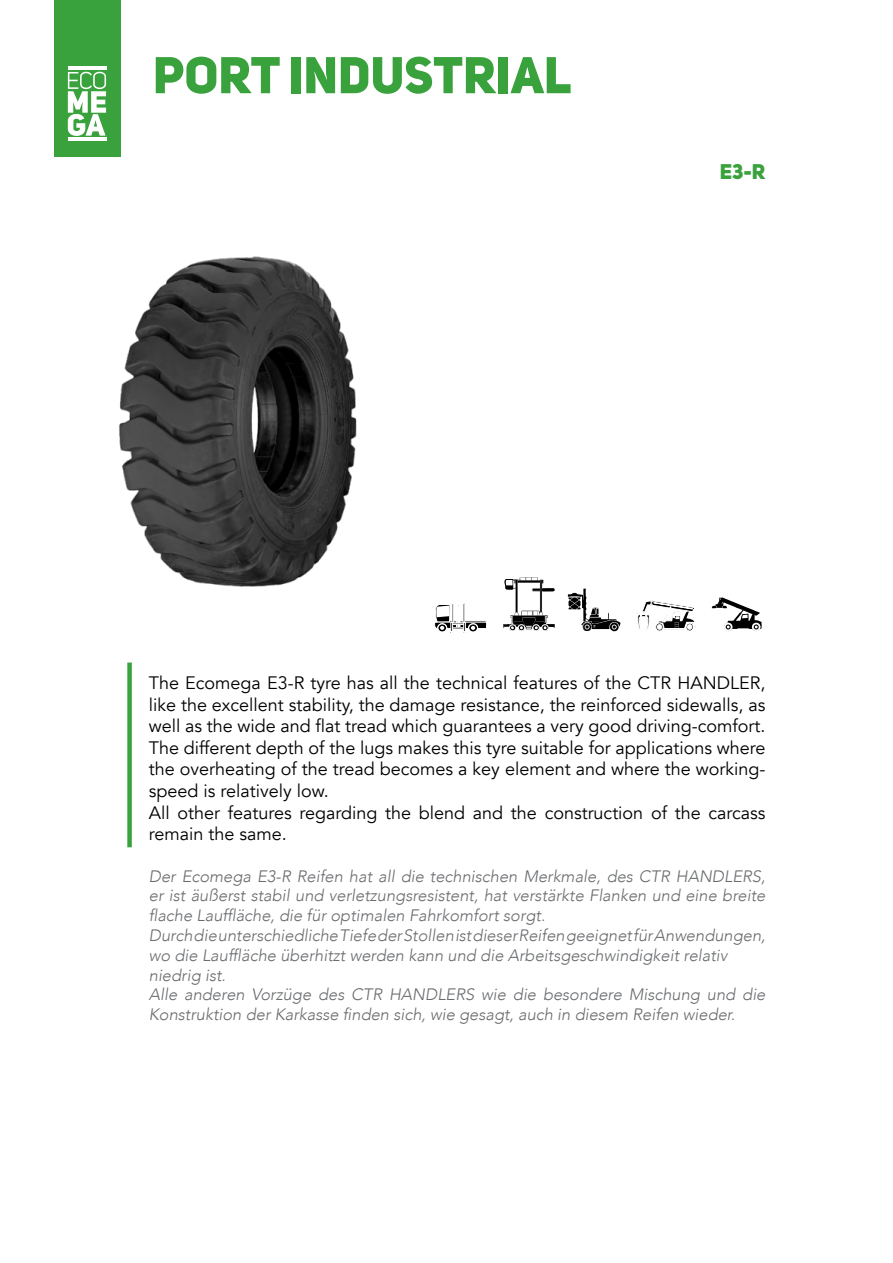
<style>
.page{position:relative;width:893px;height:1263px;background:#fff}
.page>*{position:absolute;margin:0;border:0;box-sizing:border-box;transform-origin:0 0}
.t1{font:800 51px "Uni Sans";color:#39a23d}
.t2{font:800 21px "Uni Sans";color:#39a23d}
.t3{font:18px/21.6px "Avenir";color:#000}
.t4{font:italic 300 16.5px/19.8px "Avenir";color:#696b6e}
</style>
<div class="page">
<div style="left:54px;top:0;width:67px;height:156px;background:#39a23d"></div>
<hr style="left:68px;top:137px;width:38px;height:3px;background:#fff">
<hr style="left:68px;top:67px;width:38px;height:3px;background:#fff">
<svg style="left:68px;top:72px;width:38px;height:64px"></svg>
<div style="left:127px;top:662px;width:5px;height:185px;background:#39a23d"></div>
<img style="left:119px;top:256px;width:238px;height:331px">
<svg style="left:637px;top:600px;width:59px;height:31px"></svg>
<svg style="left:712px;top:597px;width:50px;height:34px"></svg>
<svg style="left:568px;top:589px;width:53px;height:42px"></svg>
<svg style="left:503px;top:577px;width:52px;height:54px"></svg>
<svg style="left:434px;top:603px;width:53px;height:30px"></svg>
<h1 class="t1" style="left:153px;top:42px;width:420px">PORT INDUSTRIAL</h1>
<p class="t2" style="left:720px;top:158px;width:47px">E3-R</p>
<p class="t3" style="left:149px;top:672px;width:618px">The Ecomega E3-R tyre has all the technical features of the CTR HANDLER, like the excellent stability, the damage resistance, the reinforced sidewalls, as well as the wide and flat tread which guarantees a very good driving-comfort.<br>The different depth of the lugs makes this tyre suitable for applications where the overheating of the tread becomes a key element and where the working&shy;speed is relatively low.<br>All other features regarding the blend and the construction of the carcass remain the same.</p>
<p class="t4" style="left:149px;top:866px;width:618px">Der Ecomega E3-R Reifen hat all die technischen Merkmale, des CTR HANDLERS, er ist äußerst stabil und verletzungsresistent, hat verstärkte Flanken und eine breite flache Lauffläche, die für optimalen Fahrkomfort sorgt.<br>Durch die unterschiedliche Tiefe der Stollen ist dieser Reifen geeignet für Anwendungen, wo die Lauffläche überhitzt werden kann und die Arbeitsgeschwindigkeit relativ niedrig ist.<br>Alle anderen Vorzüge des CTR HANDLERS wie die besondere Mischung und die Konstruktion der Karkasse finden sich, wie gesagt, auch in diesem Reifen wieder.</p>
</div>
